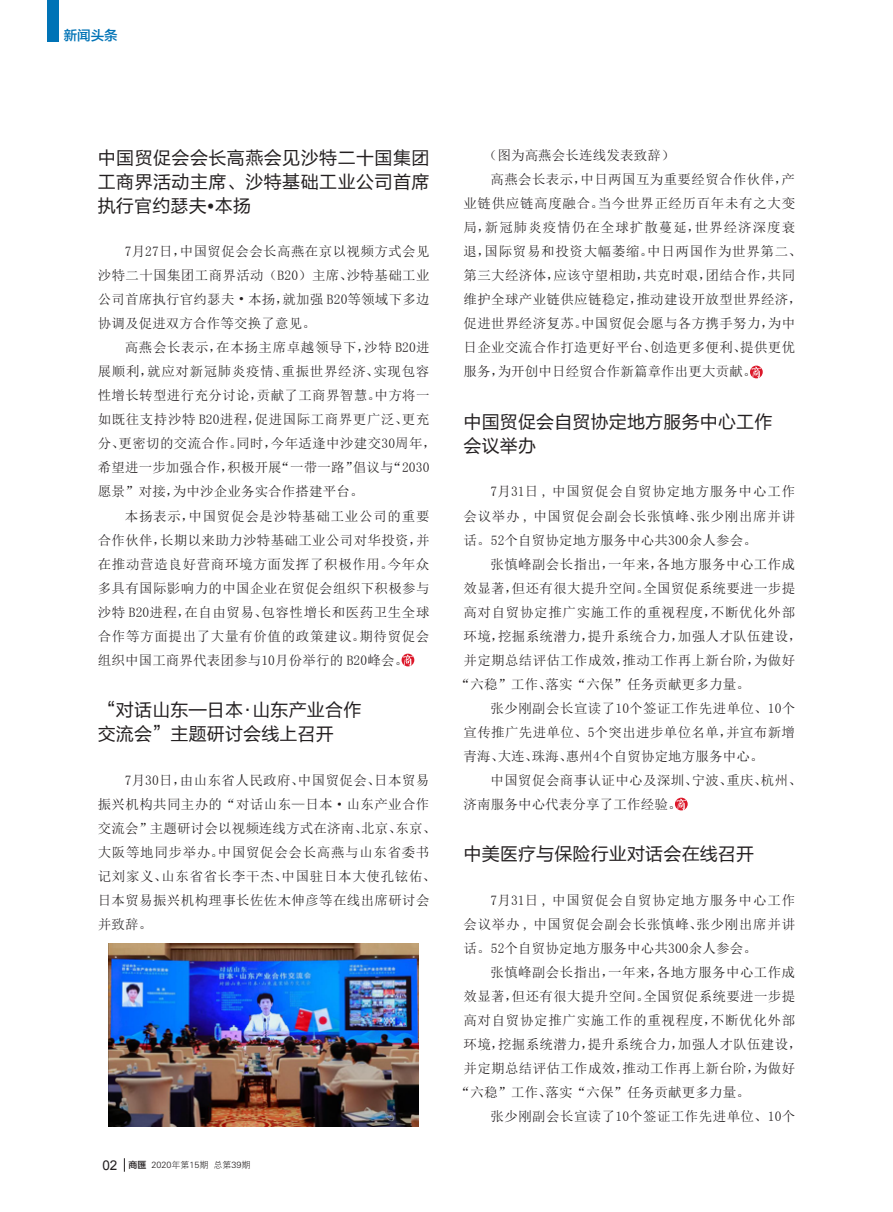
<style>
.page{position:relative;width:893px;height:1212px;background:#fff}
.page>*{position:absolute;margin:0;border:0;box-sizing:border-box;transform-origin:0 0}
.正文{font:18px/24px "FZLTHJW GB1 0";letter-spacing:.01em;color:#231f20;text-align:justify}
.正文-2{font:13.5px/24px "Sim Sun";letter-spacing:.025em;color:#231f20;text-align:justify}
.正文-3{font:13.5px "Sim Sun";letter-spacing:.05em;color:#231f20}
.t1{font:13.5px "FZLTZHK GBK1 0";color:#0073b6}
.t2{font:9px "FZXH1 JW GB1 0";color:#231f20}
.s1{font-family:"Microsoft Ya Hei"}
.s2{font-family:"Arial";font-size:13.5px}
.s3{font-family:"FZLTZHK GBK1 0"}
</style>
<div class="page">
<svg style="left:124px;top:1158px;width:1px;height:14px"></svg>
<div style="left:47px;top:0;width:11px;height:41px;background:#0073b6"></div>
<svg style="left:402px;top:654px;width:12px;height:12px"></svg>
<svg style="left:750px;top:366px;width:13px;height:12px"></svg>
<svg style="left:675px;top:798px;width:13px;height:12px"></svg>
<img style="left:109px;top:943px;width:309px;height:184px">
<p class="t1" style="left:64px;top:28px;width:55px">新闻头条</p>
<p class="正文" style="left:98px;top:146px;width:333px">中国贸促会会长高燕会见沙特二十国集团工商界活动主席、沙特基础工业公司首席执行官约瑟夫<span class="s1">•</span>本扬</p>
<p class="正文-2" style="left:98px;top:240px;width:333px;text-indent:27px">7月27日，中国贸促会会长高燕在京以视频方式会见沙特二十国集团工商界活动（B20）主席、沙特基础工业公司首席执行官约瑟夫 • 本扬，就加强 B20等领域下多边协调及促进双方合作等交换了意见。</p>
<p class="正文-2" style="left:98px;top:336px;width:340px;text-align:left;text-indent:27px">高燕会长表示，在本扬主席卓越领导下，沙特 B20进展顺利，就应对新冠肺炎疫情、重振世界经济、实现包容性增长转型进行充分讨论，贡献了工商界智慧。中方将一如既往支持沙特 B20进程，促进国际工商界更广泛、更充分、更密切的交流合作。同时，今年适逢中沙建交30周年，希望进一步加强合作，积极开展“一带一路”倡议与“2030愿景”对接，为中沙企业务实合作搭建平台。</p>
<p class="正文-2" style="left:98px;top:504px;width:333px;text-indent:27px">本扬表示，中国贸促会是沙特基础工业公司的重要合作伙伴，长期以来助力沙特基础工业公司对华投资，并在推动营造良好营商环境方面发挥了积极作用。今年众多具有国际影响力的中国企业在贸促会组织下积极参与沙特 B20进程，在自由贸易、包容性增长和医药卫生全球合作等方面提出了大量有价值的政策建议。期待贸促会组织中国工商界代表团参与10月份举行的 B20峰会。</p>
<p class="正文" style="left:98px;top:698px;width:265px">“对话山东—日本<span class="s1">･</span>山东产业合作</p>
<p class="正文" style="left:98px;top:722px;width:238px">交流会”主题研讨会线上召开</p>
<p class="正文-2" style="left:98px;top:768px;width:340px;text-align:left;text-indent:27px">7月30日，由山东省人民政府、中国贸促会、日本贸易振兴机构共同主办的“对话山东—日本·山东产业合作交流会”主题研讨会以视频连线方式在济南、北京、东京、大阪等地同步举办。中国贸促会会长高燕与山东省委书记刘家义、山东省省长李干杰、中国驻日本大使孔铉佑、日本贸易振兴机构理事长佐佐木伸彦等在线出席研讨会并致辞。</p>
<p class="t2" style="left:102px;top:1160px;width:149px"><span class="s2">02</span> <span class="s3">商匯</span> 2020年第15期 总第39期</p>
<p class="正文-2" style="left:484px;top:144px;width:192px">（图为高燕会长连线发表致辞）</p>
<p class="正文-2" style="left:463px;top:168px;width:340px;text-align:left;text-indent:27px">高燕会长表示，中日两国互为重要经贸合作伙伴，产业链供应链高度融合。当今世界正经历百年未有之大变局，新冠肺炎疫情仍在全球扩散蔓延，世界经济深度衰退，国际贸易和投资大幅萎缩。中日两国作为世界第二、第三大经济体，应该守望相助，共克时艰，团结合作，共同维护全球产业链供应链稳定，推动建设开放型世界经济，促进世界经济复苏。中国贸促会愿与各方携手努力，为中日企业交流合作打造更好平台、创造更多便利、提供更优服务，为开创中日经贸合作新篇章作出更大贡献。</p>
<p class="正文" style="left:463px;top:410px;width:310px">中国贸促会自贸协定地方服务中心工作</p>
<p class="正文" style="left:463px;top:434px;width:74px">会议举办</p>
<p class="正文-2" style="left:463px;top:480px;width:333px;text-indent:27px">7月31日 , 中国贸促会自贸协定地方服务中心工作会议举办 , 中国贸促会副会长张慎峰、张少刚出席并讲话。52个自贸协定地方服务中心共300余人参会。</p>
<p class="正文-2" style="left:490px;top:552px;width:306px">张慎峰副会长指出，一年来，各地方服务中心工作成</p>
<p class="正文-2" style="left:463px;top:576px;width:333px">效显著，但还有很大提升空间。全国贸促系统要进一步提</p>
<p class="正文-3" style="left:463px;top:605px;width:333px">高对自贸协定推广实施工作的重视程度，不断优化外部</p>
<p class="正文-2" style="left:463px;top:624px;width:340px">环境，挖掘系统潜力，提升系统合力，加强人才队伍建设，</p>
<p class="正文-2" style="left:463px;top:648px;width:333px">并定期总结评估工作成效，推动工作再上新台阶，为做好</p>
<p class="正文-2" style="left:457px;top:672px;width:295px">“六稳”工作、落实“六保”任务贡献更多力量。</p>
<p class="正文-2" style="left:463px;top:696px;width:333px;text-indent:27px">张少刚副会长宣读了10个签证工作先进单位、10个宣传推广先进单位、5个突出进步单位名单，并宣布新增青海、大连、珠海、惠州4个自贸协定地方服务中心。</p>
<p class="正文-2" style="left:463px;top:768px;width:340px;text-indent:27px">中国贸促会商事认证中心及深圳、宁波、重庆、杭州、济南服务中心代表分享了工作经验。</p>
<p class="正文" style="left:463px;top:842px;width:292px">中美医疗与保险行业对话会在线召开</p>
<p class="正文-2" style="left:463px;top:888px;width:333px;text-indent:27px">7月31日 , 中国贸促会自贸协定地方服务中心工作会议举办 , 中国贸促会副会长张慎峰、张少刚出席并讲话。52个自贸协定地方服务中心共300余人参会。</p>
<p class="正文-2" style="left:490px;top:960px;width:306px">张慎峰副会长指出，一年来，各地方服务中心工作成</p>
<p class="正文-2" style="left:463px;top:984px;width:333px">效显著，但还有很大提升空间。全国贸促系统要进一步提</p>
<p class="正文-3" style="left:463px;top:1013px;width:333px">高对自贸协定推广实施工作的重视程度，不断优化外部</p>
<p class="正文-2" style="left:463px;top:1032px;width:340px">环境，挖掘系统潜力，提升系统合力，加强人才队伍建设，</p>
<p class="正文-2" style="left:463px;top:1056px;width:333px">并定期总结评估工作成效，推动工作再上新台阶，为做好</p>
<p class="正文-2" style="left:457px;top:1080px;width:295px">“六稳”工作、落实“六保”任务贡献更多力量。</p>
<p class="正文-2" style="left:490px;top:1104px;width:306px">张少刚副会长宣读了10个签证工作先进单位、10个</p>
</div>
